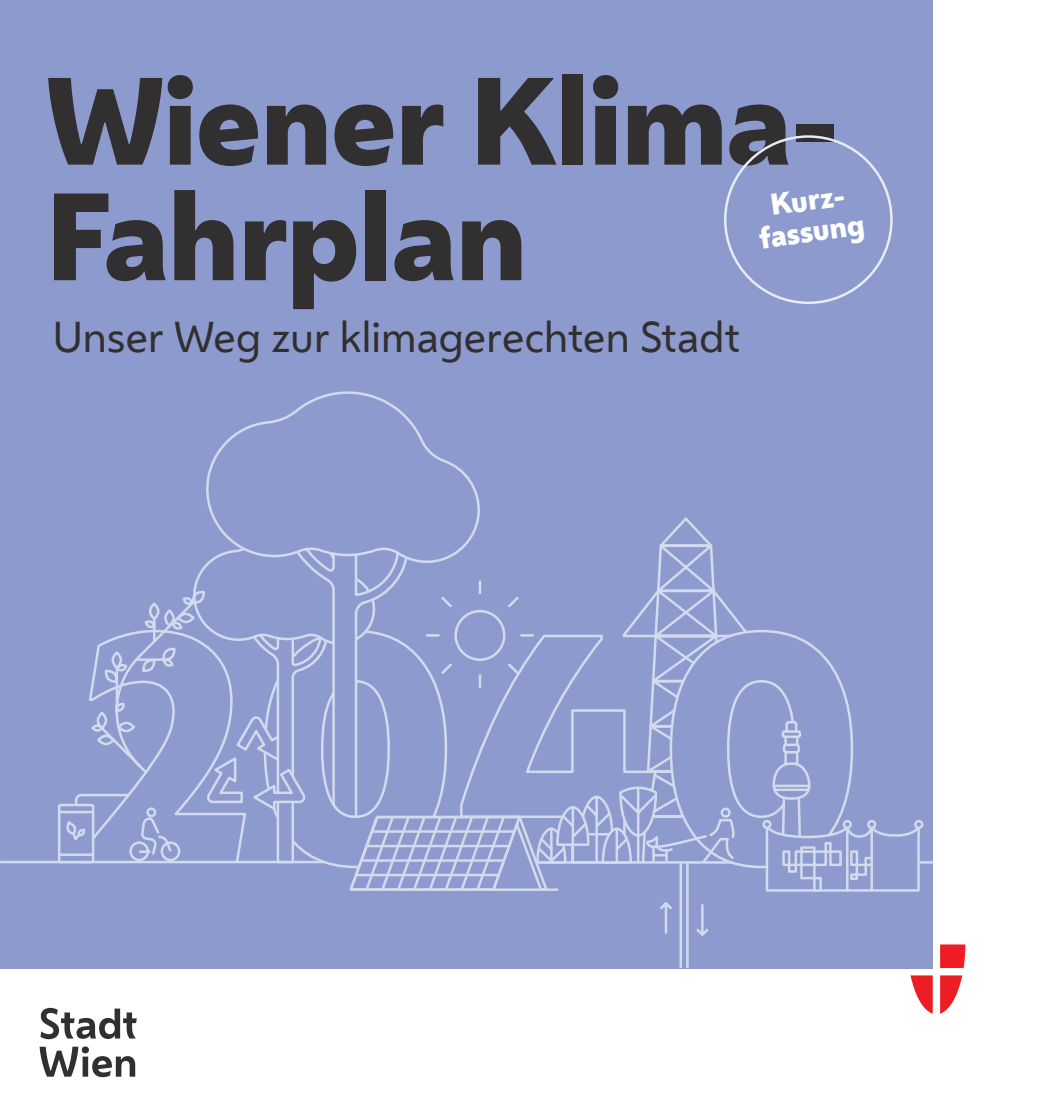
<style>
.page{position:relative;width:1042px;height:1117px;background:#fff}
.page>*{position:absolute;margin:0;border:0;box-sizing:border-box;transform-origin:0 0}
.t1{font:800 115.5px/115.5px "Wiener Melange";letter-spacing:-.015em;color:#312f30}
.t2{font:40.25px "Wiener Melange";letter-spacing:.005em;color:#312f30}
.t3{font:800 28px/31.5px "Wiener Melange";color:#fff;text-align:center}
</style>
<div class="page">
<div style="left:0;top:0;width:933px;height:967px;background:#8d9acd"></div>
<svg style="left:910px;top:975px;width:22px;height:38px"></svg>
<svg style="left:940px;top:944px;width:25px;height:23px"></svg>
<svg style="left:940px;top:975px;width:22px;height:38px"></svg>
<svg style="left:40px;top:1007px;width:97px;height:31px"></svg>
<svg style="left:40px;top:1046px;width:95px;height:30px"></svg>
<hr style="left:731px;top:861px;width:202px;height:2px;background:#d4daee">
<hr style="left:1px;top:860px;width:86px;height:3px;background:#d4daee">
<div style="left:914px;top:819px;width:9px;height:9px;border:2px solid #d4daee;border-radius:50%"></div>
<svg style="left:57px;top:479px;width:864px;height:413px"></svg>
<svg style="left:207px;top:391px;width:276px;height:171px"></svg>
<svg style="left:660px;top:902px;width:12px;height:32px"></svg>
<hr style="left:679px;top:862px;width:3px;height:105px;background:#d4daee">
<svg style="left:696px;top:904px;width:13px;height:32px"></svg>
<hr style="left:686px;top:862px;width:3px;height:105px;background:#d4daee">
<h1 class="t1" style="left:46px;top:64px;width:794px">Wiener Klima-<br>Fahrplan</h1>
<p class="t3" style="left:753px;top:192px;width:107px;rotate:-8deg">Kurz&shy;fassung</p>
<p class="t2" style="left:53px;top:306px;width:688px">Unser Weg zur klimagerechten Stadt</p>
</div>
